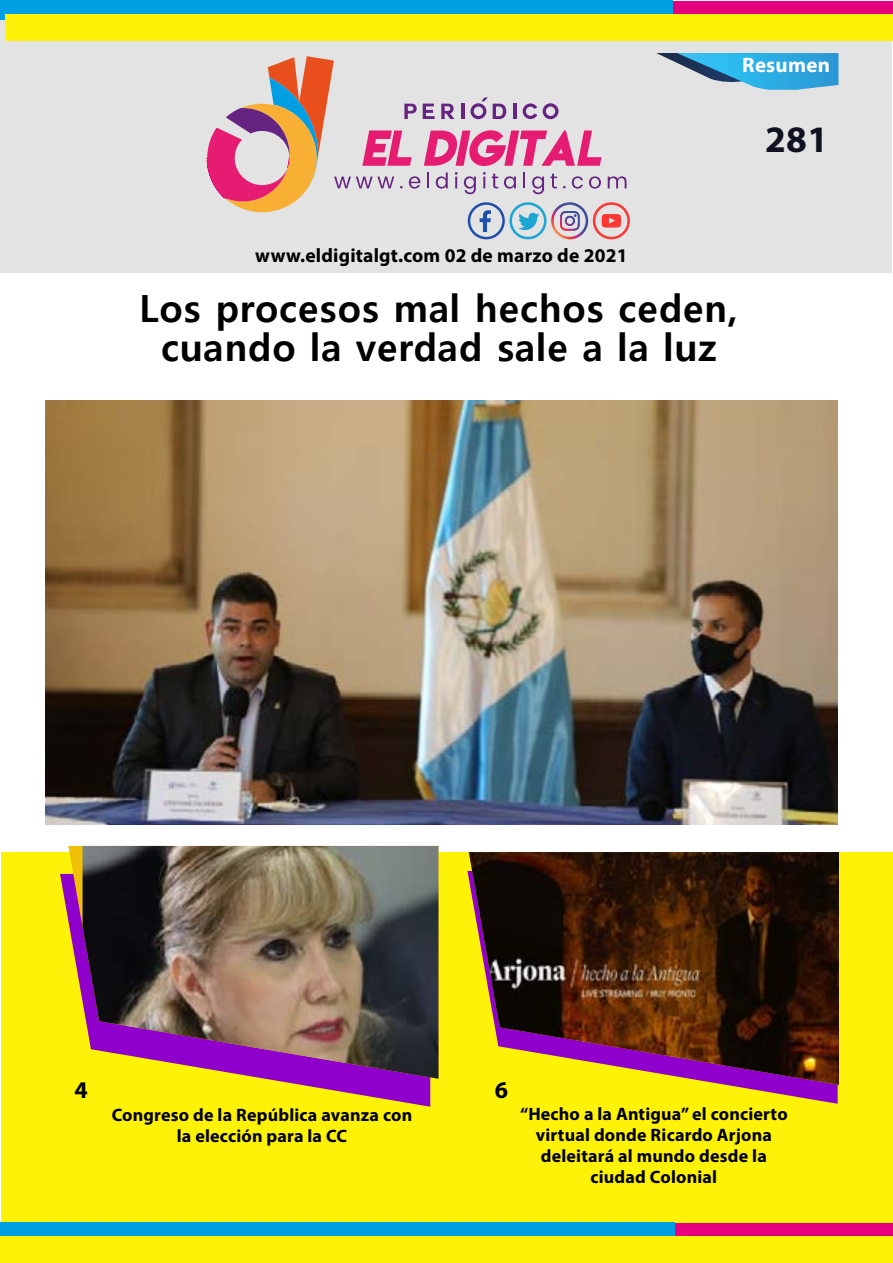
<style>
.page{position:relative;width:893px;height:1263px;background:#fff}
.page>*{position:absolute;margin:0;border:0;box-sizing:border-box;transform-origin:0 0}
.t1{font:700 37.5px/39px "Malgun Gothic";letter-spacing:.02em;color:#000;text-align:center}
.t2{font:37.5px "Myriad Variable Concept";color:#101222}
.t3{font:24px "Myriad Variable Concept";color:#000}
.t4{font:21px "Myriad Variable Concept";letter-spacing:.22em;color:#fff}
.t5{font:19.5px "Myriad Variable Concept";letter-spacing:.21em;color:#000}
.t6{font:18px/21px "Myriad Variable Concept";letter-spacing:.21em;color:#000;text-align:center}
</style>
<div class="page">
<div style="left:0;top:9px;width:891px;height:264px;background:#e3e3e3"></div>
<div style="left:1px;top:852px;width:892px;height:370px;background:#fff209"></div>
<svg style="left:656px;top:53px;width:182px;height:37px"></svg>
<div style="left:224px;top:1px;width:669px;height:19px;background:#e6007d"></div>
<div style="left:0;top:0;width:673px;height:20px;background:#009fe3"></div>
<svg style="left:60px;top:874px;width:370px;height:233px"></svg>
<svg style="left:467px;top:871px;width:371px;height:233px"></svg>
<div style="left:6px;top:14px;width:887px;height:26px;background:#fff209"></div>
<div style="left:220px;top:1223px;width:673px;height:20px;background:#e6007d"></div>
<div style="left:0;top:1222px;width:674px;height:20px;background:#009fe3"></div>
<div style="left:0;top:1237px;width:893px;height:26px;background:#fff209"></div>
<svg style="left:164px;top:40px;width:466px;height:199px"></svg>
<svg style="left:68px;top:846px;width:15px;height:233px"></svg>
<img style="left:83px;top:846px;width:355px;height:233px">
<img style="left:469px;top:852px;width:370px;height:233px">
<img style="left:45px;top:400px;width:792px;height:424px">
<p class="t4" style="left:742px;top:53px;width:85px">Resumen</p>
<h1 class="t2" style="left:765px;top:118px;width:57px">281</h1>
<p class="t5" style="left:255px;top:244px;width:370px">www.eldigitalgt.com 02 de marzo de 2021</p>
<h1 class="t1" style="left:139px;top:290px;width:600px">Los procesos mal hechos ceden, cuando la verdad sale a la luz</h1>
<h2 class="t3" style="left:75px;top:1076px;width:10px">4</h2>
<h2 class="t3" style="left:495px;top:1076px;width:10px">6</h2>
<p class="t6" style="left:112px;top:1105px;width:298px">Congreso de la República avanza con la elección para la CC</p>
<p class="t6" style="left:520px;top:1104px;width:265px">“Hecho a la Antigua” el concierto virtualdonde Ricardo Arjona deleitará almundo desde la ciudad Colonial</p>
</div>
